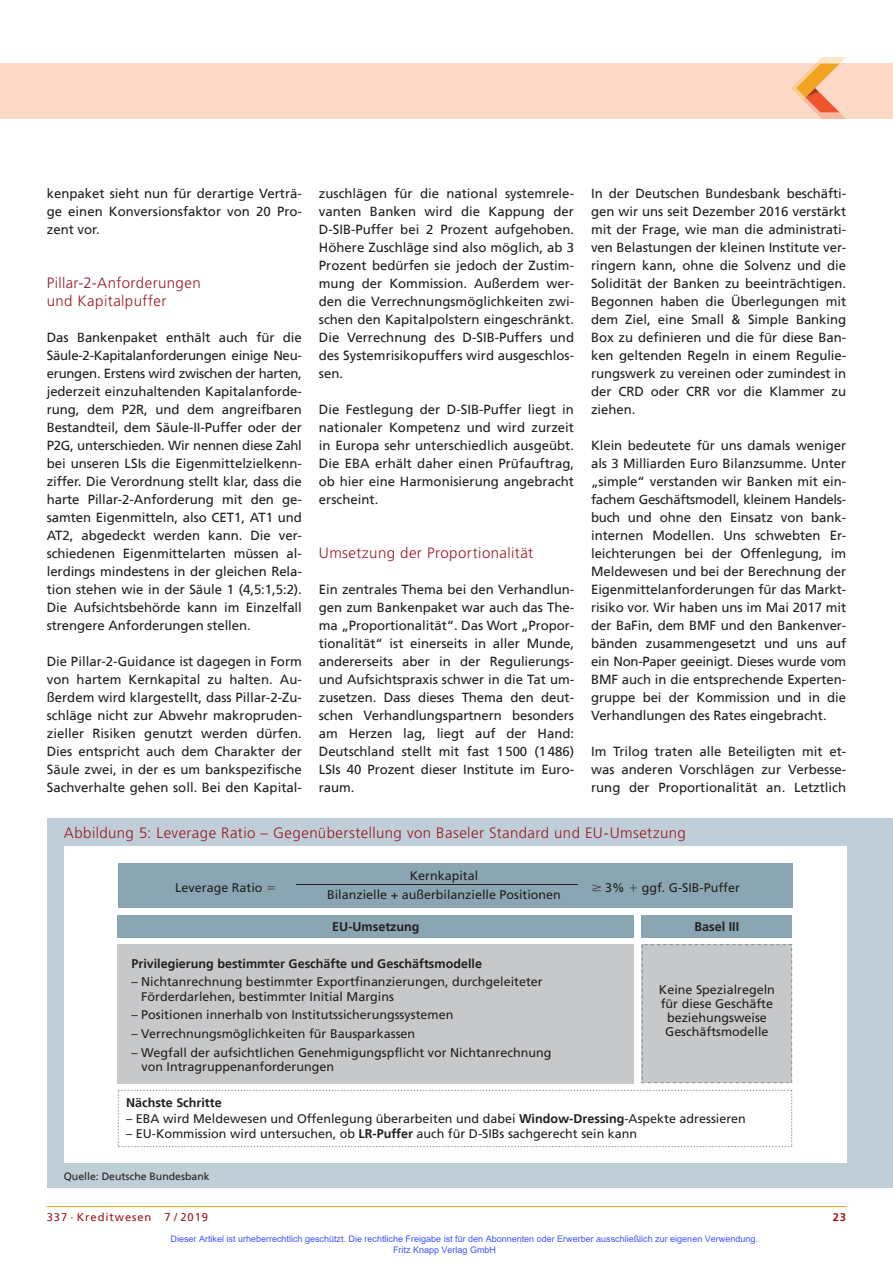
<style>
.page{position:relative;width:893px;height:1263px;background:#fff}
.page>*{position:absolute;margin:0;border:0;box-sizing:border-box;transform-origin:0 0}
.t1{font:300 15px/18px "Frutiger";letter-spacing:.03em;color:#981a26}
.t2{font:13.2px/18px "Frutiger";color:#231f20;text-align:justify}
.t3{font:12.6px/14.1px "Frutiger";color:#231f20;text-align:center}
.t4{font:700 12.6px "Frutiger";color:#231f20}
.t5{font:11.25px "Frutiger";letter-spacing:.08em;color:#981a26}
.t6{font:700 11.25px "Frutiger";color:#981a26}
.t7{font:10.5px "Frutiger";color:#231f20}
.t8{font:9px/10.8px "Arial";color:#4054ff}
.s1{font-weight:700}
</style>
<div class="page">
<hr style="left:47px;top:1206px;width:799px;height:1px;background:#f1a31e">
<div style="left:0;top:64px;width:893px;height:55px;background:#fcd9c7"></div>
<svg style="left:791px;top:57px;width:55px;height:62px"></svg>
<div style="left:47px;top:819px;width:846px;height:369px;background:#bfced7"></div>
<div style="left:64px;top:847px;width:782px;height:316px;background:#fff"></div>
<div style="left:118px;top:944px;width:516px;height:139px;background:#c7c8ca"></div>
<div style="left:118px;top:863px;width:674px;height:44px;background:#8ba6b3"></div>
<svg style="left:118px;top:1090px;width:674px;height:57px"></svg>
<hr style="left:296px;top:884px;width:282px;height:1px;background:#231f20">
<div style="left:118px;top:915px;width:516px;height:23px;background:#8ba6b3"></div>
<div style="left:642px;top:944px;width:150px;height:139px;background:#c7c8ca"></div>
<div style="left:642px;top:915px;width:150px;height:23px;background:#8ba6b3"></div>
<p class="t2" style="left:47px;top:185px;width:257px">kenpaket sieht nun für derartige Verträ&shy;ge einen Konversionsfaktor von 20 Pro&shy;zent vor.</p>
<p class="t1" style="left:47px;top:274px;width:155px">Pillar-2-Anforderungen und Kapitalpuffer</p>
<p class="t2" style="left:47px;top:329px;width:257px">Das Bankenpaket enthält auch für die Säule-2-Kapitalanforderungen einige Neu&shy;erungen. Erstens wird zwischen der harten, jederzeit einzuhaltenden Kapitalanforde&shy;rung, dem P2R, und dem angreifbaren Bestandteil, dem Säule-II-Puffer oder der P2G, unterschieden. Wir nennen diese Zahl bei unseren LSIs die Eigenmittelzielkenn&shy;ziffer. Die Verordnung stellt klar, dass die harte Pillar-2-Anforderung mit den ge&shy;samten Eigenmitteln, also CET1, AT1 und AT2, abgedeckt werden kann. Die ver&shy;schiedenen Eigenmittelarten müssen al&shy;lerdings mindestens in der gleichen Rela&shy;tion stehen wie in der Säule 1 (4,5:1,5:2).<br>Die Aufsichtsbehörde kann im Einzelfall strengere Anforderungen stellen.</p>
<p class="t2" style="left:47px;top:653px;width:257px">Die Pillar-2-Guidance ist dagegen in Form von hartem Kernkapital zu halten. Au&shy;ßerdem wird klargestellt, dass Pillar-2-Zu&shy;schläge nicht zur Abwehr makropruden&shy;zieller Risiken genutzt werden dürfen.<br>Dies entspricht auch dem Charakter der Säule zwei, in der es um bankspezifische Sachverhalte gehen soll. Bei den Kapital-</p>
<p class="t2" style="left:319px;top:185px;width:257px">zuschlägen für die national systemrele&shy;vanten Banken wird die Kappung der D-SIB-Puffer bei 2 Prozent aufgehoben.<br>Höhere Zuschläge sind also möglich, ab 3<br>Prozent bedürfen sie jedoch der Zustim&shy;mung der Kommission. Außerdem wer&shy;den die Verrechnungsmöglichkeiten zwi&shy;schen den Kapitalpolstern eingeschränkt.<br>Die Verrechnung des D-SIB-Puffers und des Systemrisikopuffers wird ausgeschlos&shy;sen.</p>
<p class="t2" style="left:319px;top:401px;width:257px">Die Festlegung der D-SIB-Puffer liegt in nationaler Kompetenz und wird zurzeit in Europa sehr unterschiedlich ausgeübt.<br>Die EBA erhält daher einen Prüfauftrag, ob hier eine Harmonisierung angebracht erscheint.</p>
<p class="t1" style="left:319px;top:544px;width:216px">Umsetzung der Proportionalität</p>
<p class="t2" style="left:319px;top:581px;width:257px">Ein zentrales Thema bei den Verhandlun&shy;gen zum Bankenpaket war auch das The&shy;ma „Proportionalität“. Das Wort „Propor&shy;tionalität“ ist einerseits in aller Munde, andererseits aber in der Regulierungs&shy;und Aufsichtspraxis schwer in die Tat um&shy;zusetzen. Dass dieses Thema den deut&shy;schen Verhandlungspartnern besonders am Herzen lag, liegt auf der Hand:<br>Deutschland stellt mit fast 1500 (1486)<br>LSIs 40 Prozent dieser Institute im Euro&shy;raum.</p>
<p class="t2" style="left:591px;top:185px;width:257px">In der Deutschen Bundesbank beschäfti&shy;gen wir uns seit Dezember 2016 verstärkt mit der Frage, wie man die administrati&shy;ven Belastungen der kleinen Institute ver&shy;ringern kann, ohne die Solvenz und die Solidität der Banken zu beeinträchtigen.<br>Begonnen haben die Überlegungen mit dem Ziel, eine Small &amp; Simple Banking Box zu definieren und die für diese Ban&shy;ken geltenden Regeln in einem Regulie&shy;rungswerk zu vereinen oder zumindest in der CRD oder CRR vor die Klammer zu ziehen.</p>
<p class="t2" style="left:591px;top:437px;width:257px">Klein bedeutete für uns damals weniger als 3 Milliarden Euro Bilanzsumme. Unter „simple“ verstanden wir Banken mit ein&shy;fachem Geschäftsmodell, kleinem Handels&shy;buch und ohne den Einsatz von bank&shy;internen Modellen. Uns schwebten Er&shy;leichterungen bei der Offenlegung, im Meldewesen und bei der Berechnung der Eigenmittelanforderungen für das Markt&shy;risiko vor. Wir haben uns im Mai 2017 mit der BaFin, dem BMF und den Bankenver&shy;bänden zusammengesetzt und uns auf ein Non-Paper geeinigt. Dieses wurde vom BMF auch in die entsprechende Experten&shy;gruppe bei der Kommission und in die Verhandlungen des Rates eingebracht.</p>
<p class="t2" style="left:591px;top:743px;width:257px">Im Trilog traten alle Beteiligten mit et&shy;was anderen Vorschlägen zur Verbesse&shy;rung der Proportionalität an. Letztlich</p>
<p class="t1" style="left:64px;top:824px;width:624px">Abbildung 5: Leverage Ratio – Gegenüberstellung von Baseler Standard und EU-Umsetzung</p>
<p class="t3" style="left:327px;top:867px;width:235px;line-height:18.5px">Kernkapital<br>Bilanzielle + außerbilanzielle Positionen</p>
<p class="t3" style="left:175px;top:880px;width:89px">Leverage Ratio</p>
<p class="t3" style="left:605px;top:880px;width:21px">3%</p>
<p class="t3" style="left:642px;top:880px;width:100px">ggf. G-SIB-Puffer</p>
<p class="t4" style="left:332px;top:921px;width:89px">EU-Umsetzung</p>
<p class="t4" style="left:695px;top:921px;width:46px">Basel III</p>
<p class="t4" style="left:131px;top:958px;width:352px">Privilegierung bestimmter Geschäfte und Geschäftsmodelle</p>
<p class="t3" style="left:141px;top:975px;width:403px;text-align:left;text-indent:-10px">– Nichtanrechnung bestimmter Exportfinanzierungen, durchgeleiteter<br>Förderdarlehen, bestimmter Initial Margins</p>
<p class="t3" style="left:131px;top:1008px;width:323px">– Positionen innerhalb von Institutssicherungssystemen</p>
<p class="t3" style="left:131px;top:1027px;width:285px">– Verrechnungsmöglichkeiten für Bausparkassen</p>
<p class="t3" style="left:141px;top:1045px;width:411px;text-align:left;text-indent:-10px">– Wegfall der aufsichtlichen Genehmigungspflicht vor Nichtanrechnung von Intragruppenanforderungen</p>
<p class="t4" style="left:126px;top:1097px;width:97px">Nächste Schritte</p>
<p class="t3" style="left:126px;top:1111px;width:621px">– EBA wird Meldewesen und Offenlegung überarbeiten und dabei <span class="s1">Window-Dressing</span>-Aspekte adressieren</p>
<p class="t3" style="left:126px;top:1127px;width:513px">– EU-Kommission wird untersuchen, ob <span class="s1">LR-Puffer</span> auch für D-SIBs sachgerecht sein kann</p>
<p class="t3" style="left:659px;top:982px;width:117px">Keine Spezialregeln für diese Geschäfte beziehungsweise<br>Geschäftsmodelle</p>
<p class="t7" style="left:64px;top:1171px;width:147px">Quelle: Deutsche Bundesbank</p>
<p class="t5" style="left:47px;top:1211px;width:163px">337 · Kreditwesen 7 / 2019</p>
<p class="t6" style="left:833px;top:1211px;width:15px">23</p>
<p class="t8" style="left:393px;top:1233px;width:366px;text-indent:-223px">Dieser Artikel ist urheberrechtlich geschützt. Die rechtliche Freigabe ist für den Abonnenten oder Erwerber ausschließlich zur eigenen Verwendung.<br>Fritz Knapp Verlag GmbH</p>
</div>
